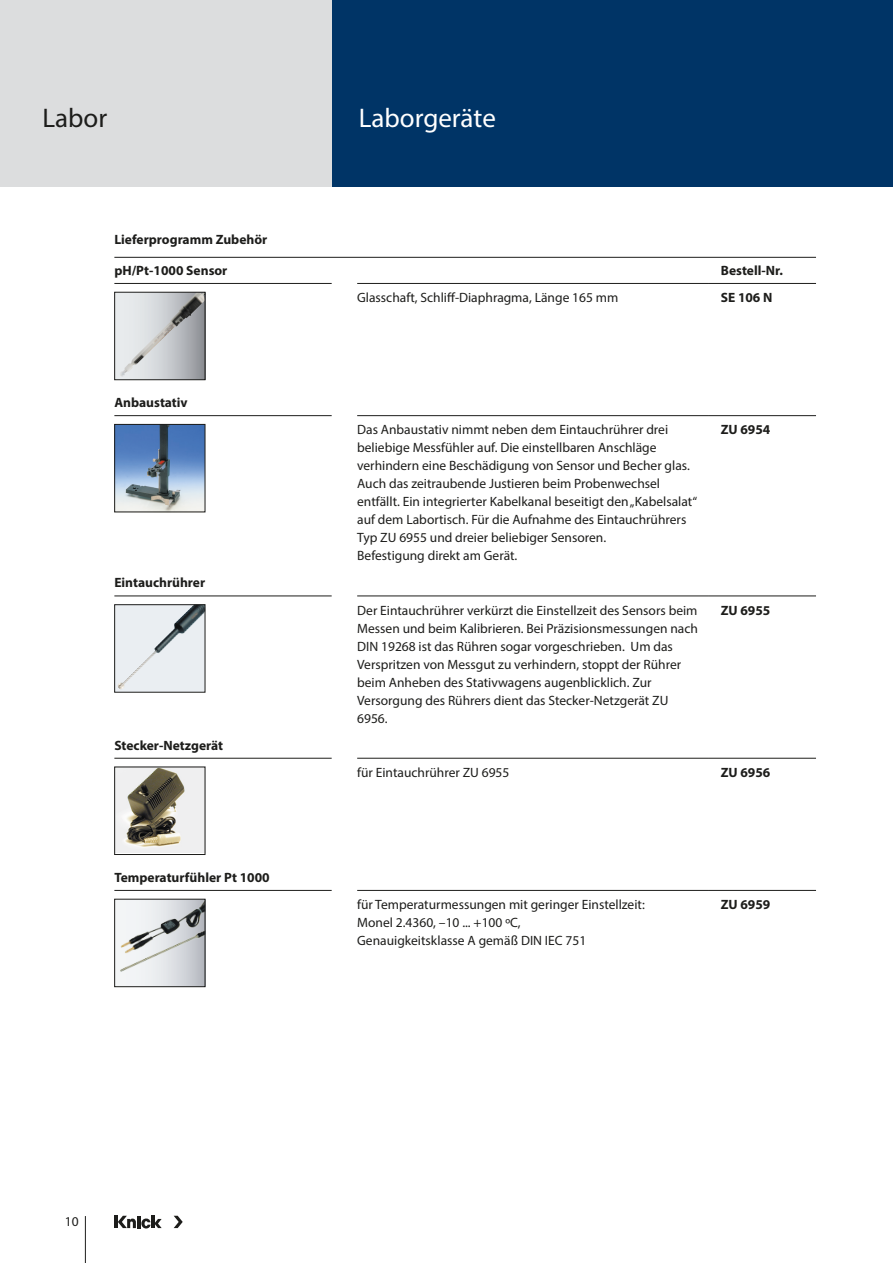
<style>
.page{position:relative;width:893px;height:1263px;background:#fff}
.page>*{position:absolute;margin:0;border:0;box-sizing:border-box;transform-origin:0 0}
.Produktgruppe{font:27px "Myriad Pro";color:#fff}
.Produktbereiche{font:27px "Myriad Pro";color:#1d1d1b}
.Tabelle{font:13.5px/18px "Myriad Pro";color:#1d1d1b}
.Tabelle-2{font:700 13.5px "Myriad Pro";color:#1d1d1b}
.Zwischenüberschrift{font:700 13.5px "Myriad Pro";color:#1d1d1b}
</style>
<div class="page">
<div style="left:332px;top:0;width:561px;height:187px;background:#003466"></div>
<div style="left:0;top:0;width:332px;height:187px;background:#dcddde"></div>
<hr style="left:85px;top:1216px;width:1px;height:47px;background:#1d1d1b">
<hr style="left:114px;top:1216px;width:4px;height:12px;background:#1d1d1b">
<svg style="left:174px;top:1216px;width:9px;height:12px"></svg>
<svg style="left:118px;top:1216px;width:44px;height:12px"></svg>
<hr style="left:114px;top:283px;width:218px;height:1px;background:#1d1d1b">
<hr style="left:357px;top:283px;width:351px;height:1px;background:#1d1d1b">
<hr style="left:708px;top:283px;width:108px;height:1px;background:#1d1d1b">
<hr style="left:114px;top:415px;width:218px;height:1px;background:#1d1d1b">
<hr style="left:357px;top:415px;width:351px;height:1px;background:#1d1d1b">
<hr style="left:708px;top:415px;width:108px;height:1px;background:#1d1d1b">
<hr style="left:114px;top:596px;width:218px;height:1px;background:#1d1d1b">
<hr style="left:357px;top:596px;width:351px;height:1px;background:#1d1d1b">
<hr style="left:708px;top:596px;width:108px;height:1px;background:#1d1d1b">
<hr style="left:114px;top:758px;width:218px;height:1px;background:#1d1d1b">
<hr style="left:357px;top:758px;width:351px;height:1px;background:#1d1d1b">
<hr style="left:708px;top:758px;width:108px;height:1px;background:#1d1d1b">
<hr style="left:114px;top:890px;width:218px;height:1px;background:#1d1d1b">
<hr style="left:357px;top:890px;width:351px;height:1px;background:#1d1d1b">
<hr style="left:708px;top:890px;width:108px;height:1px;background:#1d1d1b">
<div style="left:115px;top:292px;width:90px;height:88px;background:linear-gradient(to bottom,#e8ebed,#e8ebed)"></div>
<img style="left:120px;top:294px;width:83px;height:83px">
<div style="left:114px;top:292px;width:91px;height:88px;border:1px solid #1d1d1b"></div>
<img style="left:116px;top:426px;width:87px;height:84px">
<div style="left:114px;top:424px;width:91px;height:88px;border:1px solid #1d1d1b"></div>
<img style="left:117px;top:606px;width:86px;height:84px">
<div style="left:114px;top:604px;width:91px;height:88px;border:1px solid #1d1d1b"></div>
<img style="left:116px;top:769px;width:87px;height:84px">
<div style="left:114px;top:767px;width:91px;height:88px;border:1px solid #1d1d1b"></div>
<div style="left:115px;top:899px;width:90px;height:88px;background:linear-gradient(to right,#fff,#c3c6cd)"></div>
<img style="left:116px;top:901px;width:87px;height:82px">
<div style="left:114px;top:899px;width:91px;height:88px;border:1px solid #1d1d1b"></div>
<hr style="left:114px;top:257px;width:702px;height:1px;background:#1d1d1b">
<p class="Produktbereiche" style="left:43px;top:101px;width:66px">Labor</p>
<p class="Produktgruppe" style="left:359px;top:101px;width:139px">Laborgeräte</p>
<p class="Zwischenüberschrift" style="left:114px;top:231px;width:154px">Lieferprogramm Zubehör</p>
<p class="Tabelle-2" style="left:114px;top:262px;width:115px">pH/Pt-1000 Sensor</p>
<p class="Tabelle-2" style="left:721px;top:262px;width:64px">Bestell-Nr.</p>
<p class="Tabelle" style="left:357px;top:288px;width:263px">Glasschaft, Schliff-Diaphragma, Länge 165 mm</p>
<p class="Tabelle-2" style="left:721px;top:289px;width:53px">SE 106 N</p>
<p class="Tabelle-2" style="left:114px;top:394px;width:75px">Anbaustativ</p>
<p class="Tabelle-2" style="left:114px;top:574px;width:92px">Eintauchrührer</p>
<p class="Tabelle-2" style="left:114px;top:736px;width:110px">Stecker-Netzgerät</p>
<p class="Tabelle-2" style="left:114px;top:868px;width:157px">Temperaturfühler Pt 1000</p>
<p class="Tabelle" style="left:357px;top:420px;width:342px">Das Anbaustativ nimmt neben dem Eintauchrührer drei beliebige Messfühler auf. Die einstellbaren Anschläge verhindern eine Beschädigung von Sensor und Becher glas.<br>Auch das zeitraubende Justieren beim Probenwechsel entfällt. Ein integrierter Kabelkanal beseitigt den „Kabelsalat“ auf dem Labortisch. Für die Aufnahme des Eintauchrührers Typ ZU 6955 und dreier beliebiger Sensoren.<br>Befestigung direkt am Gerät.</p>
<p class="Tabelle-2" style="left:721px;top:421px;width:51px">ZU 6954</p>
<p class="Tabelle" style="left:357px;top:601px;width:342px">Der Eintauchrührer verkürzt die Einstellzeit des Sensors beim Messen und beim Kalibrieren. Bei Präzisionsmessungen nach DIN 19268 ist das Rühren sogar vorgeschrieben. Um das Verspritzen von Messgut zu verhindern, stoppt der Rührer beim Anheben des Stativwagens augenblicklich. Zur Versorgung des Rührers dient das Stecker-Netzgerät ZU 6956.</p>
<p class="Tabelle-2" style="left:721px;top:601px;width:51px">ZU 6955</p>
<p class="Tabelle" style="left:357px;top:763px;width:154px">für Eintauchrührer ZU 6955</p>
<p class="Tabelle-2" style="left:721px;top:763px;width:51px">ZU 6956</p>
<p class="Tabelle" style="left:357px;top:895px;width:289px">für Temperaturmessungen mit geringer Einstellzeit:<br>Monel 2.4360, –10 ... +100 ºC,<br>Genauigkeitsklasse A gemäß DIN IEC 751</p>
<p class="Tabelle-2" style="left:721px;top:896px;width:51px">ZU 6959</p>
<p class="Tabelle" style="left:65px;top:1212px;width:15px">10</p>
</div>
